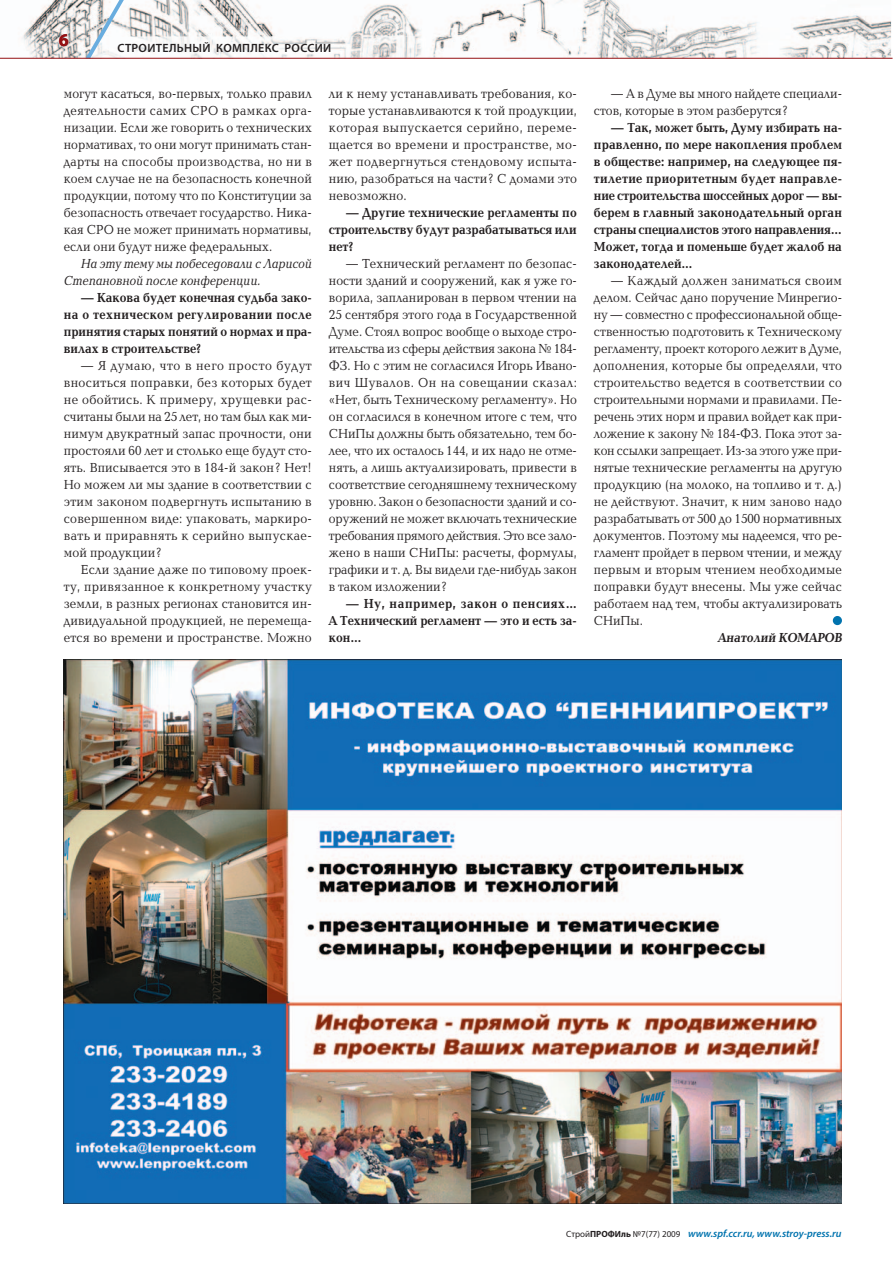
<style>
.page{position:relative;width:893px;height:1263px;background:#fff}
.page>*{position:absolute;margin:0;border:0;box-sizing:border-box;transform-origin:0 0}
.t1{font:700 18px "Myriad Pro";color:#941114}
.t2{font:13.5px/17px "Baltica C";letter-spacing:.01em;color:#231f20;text-align:justify;scale:.9 1}
.t3{font:13.5px/17px "Baltica C";letter-spacing:.01em;color:#231f20;text-align:justify;scale:.91 1}
.t4{font:700 13.5px/17px "Baltica C";color:#231f20;text-align:justify;scale:.9 1}
.t5{font:italic 13.5px/17px "Baltica C";letter-spacing:-.005em;color:#231f20;scale:.9 1}
.t6{font:600 12px "Myriad Pro";letter-spacing:.025em;color:#231f20}
.t7{font:italic 600 10.5px "Myriad Pro";color:#0073ae}
.s1{font-weight:400;font-style:normal;font-size:9px;color:#231f20}
.s2{font-weight:700;font-style:normal;font-size:9px;color:#231f20}
</style>
<div class="page">
<img style="left:0;top:0;width:891px;height:58px">
<img style="left:133px;top:37px;width:327px;height:21px">
<svg style="left:86px;top:0;width:47px;height:58px"></svg>
<hr style="left:0;top:58px;width:892px;height:1px;background:#941114">
<div style="left:833px;top:616px;width:9px;height:9px;background:#0073ae;border-radius:50%"></div>
<img style="left:64px;top:659px;width:778px;height:544px">
<h1 class="t1" style="left:59px;top:34px;width:11px">6</h1>
<p class="t6" style="left:117px;top:44px;width:215px">СТРОИТЕЛЬНЫЙ КОМПЛЕКС РОССИИ</p>
<p class="t2" style="left:64px;top:86px;width:277px">могут касаться, во-первых, только правил деятельности самих СРО в рамках орга&shy;низации. Если же говорить о технических нормативах, то они могут принимать стан&shy;дарты на способы производства, но ни в коем случае не на безопасность конечной продукции, потому что по Конституции за безопасность отвечает государство. Ника&shy;кая СРО не может принимать нормативы, если они будут ниже федеральных.</p>
<p class="t5" style="left:64px;top:256px;width:277px;text-indent:17px">На эту тему мы побеседовали с Ларисой<br>Степановной после конференции.</p>
<p class="t4" style="left:64px;top:290px;width:277px;text-indent:17px">— Какова будет конечная судьба зако&shy;на о техническом регулировании после принятия старых понятий о нормах и пра&shy;вилах в строительстве?</p>
<p class="t3" style="left:64px;top:358px;width:274px;text-indent:17px">— Я думаю, что в него просто будут вноситься поправки, без которых будет не обойтись. К примеру, хрущевки рас&shy;считаны были на 25 лет, но там был как ми&shy;нимум двукратный запас прочности, они простояли 60 лет и столько еще будут сто&shy;ять. Вписывается это в 184-й закон? Нет!<br>Но можем ли мы здание в соответствии с этим законом подвергнуть испытанию в совершенном виде: упаковать, маркиро&shy;вать и приравнять к серийно выпускае&shy;мой продукции?</p>
<p class="t3" style="left:64px;top:562px;width:274px;text-indent:17px">Если здание даже по типовому проек&shy;ту, привязанное к конкретному участку земли, в разных регионах становится ин&shy;дивидуальной продукцией, не перемеща&shy;ется во времени и пространстве. Можно</p>
<p class="t3" style="left:329px;top:86px;width:274px">ли к нему устанавливать требования, ко&shy;торые устанавливаются к той продукции, которая выпускается серийно, переме&shy;щается во времени и пространстве, мо&shy;жет подвергнуться стендовому испыта&shy;нию, разобраться на части? С домами это невозможно.</p>
<p class="t4" style="left:329px;top:205px;width:277px;text-indent:17px">— Другие технические регламенты по строительству будут разрабатываться или нет?</p>
<p class="t2" style="left:329px;top:256px;width:277px;text-indent:17px">— Технический регламент по безопас&shy;ности зданий и сооружений, как я уже го&shy;ворила, запланирован в первом чтении на 25 сентября этого года в Государственной Думе. Стоял вопрос вообще о выходе стро&shy;ительства из сферы действия закона № 184- ФЗ. Но с этим не согласился Игорь Ивано&shy;вич Шувалов. Он на совещании сказал: «Нет, быть Техническому регламенту». Но он согласился в конечном итоге с тем, что СНиПы должны быть обязательно, тем бо&shy;лее, что их осталось 144, и их надо не отме&shy;нять, а лишь актуализировать, привести в соответствие сегодняшнему техническому уровню. Закон о безопасности зданий и со&shy;оружений не может включать технические требования прямого действия. Это все зало&shy;жено в наши СНиПы: расчеты, формулы, графики и т. д. Вы видели где-нибудь закон в таком изложении?</p>
<p class="t4" style="left:329px;top:596px;width:277px;text-indent:17px">— Ну, например, закон о пенсиях… А Технический регламент — это и есть за&shy;кон…</p>
<p class="t2" style="left:594px;top:86px;width:277px;text-indent:17px">— А в Думе вы много найдете специали&shy;стов, которые в этом разберутся?</p>
<p class="t4" style="left:594px;top:120px;width:277px;text-indent:17px">— Так, может быть, Думу избирать на&shy;правленно, по мере накопления проблем в обществе: например, на следующее пя&shy;тилетие приоритетным будет направле&shy;ние строительства шоссейных дорог — вы&shy;берем в главный законодательный орган страны специалистов этого направления… Может, тогда и поменьше будет жалоб на законодателей…</p>
<p class="t2" style="left:594px;top:273px;width:277px;text-indent:17px">— Каждый должен заниматься своим делом. Сейчас дано поручение Минрегио&shy;ну — совместно с профессиональной обще&shy;ственностью подготовить к Техническому регламенту, проект которого лежит в Думе, дополнения, которые бы определяли, что строительство ведется в соответствии со строительными нормами и правилами. Пе&shy;речень этих норм и правил войдет как при&shy;ложение к закону № 184-ФЗ. Пока этот за&shy;кон ссылки запрещает. Из-за этого уже при&shy;нятые технические регламенты на другую продукцию (на молоко, на топливо и т. д.) не действуют. Значит, к ним заново надо разрабатывать от 500 до 1500 нормативных документов. Поэтому мы надеемся, что ре&shy;гламент пройдет в первом чтении, и между первым и вторым чтением необходимые поправки будут внесены. Мы уже сейчас работаем над тем, чтобы актуализировать СНиПы.</p>
<p class="t4" style="left:718px;top:630px;width:141px">Анатолий КОМАРОВ</p>
<p class="t7" style="left:566px;top:1230px;width:277px"><span class="s1">Cтрой</span><span class="s2">ПРОФИль</span> <span class="s1">№7(77) 2009</span> www.spf.ccr.ru, www.stroy-press.ru</p>
</div>
